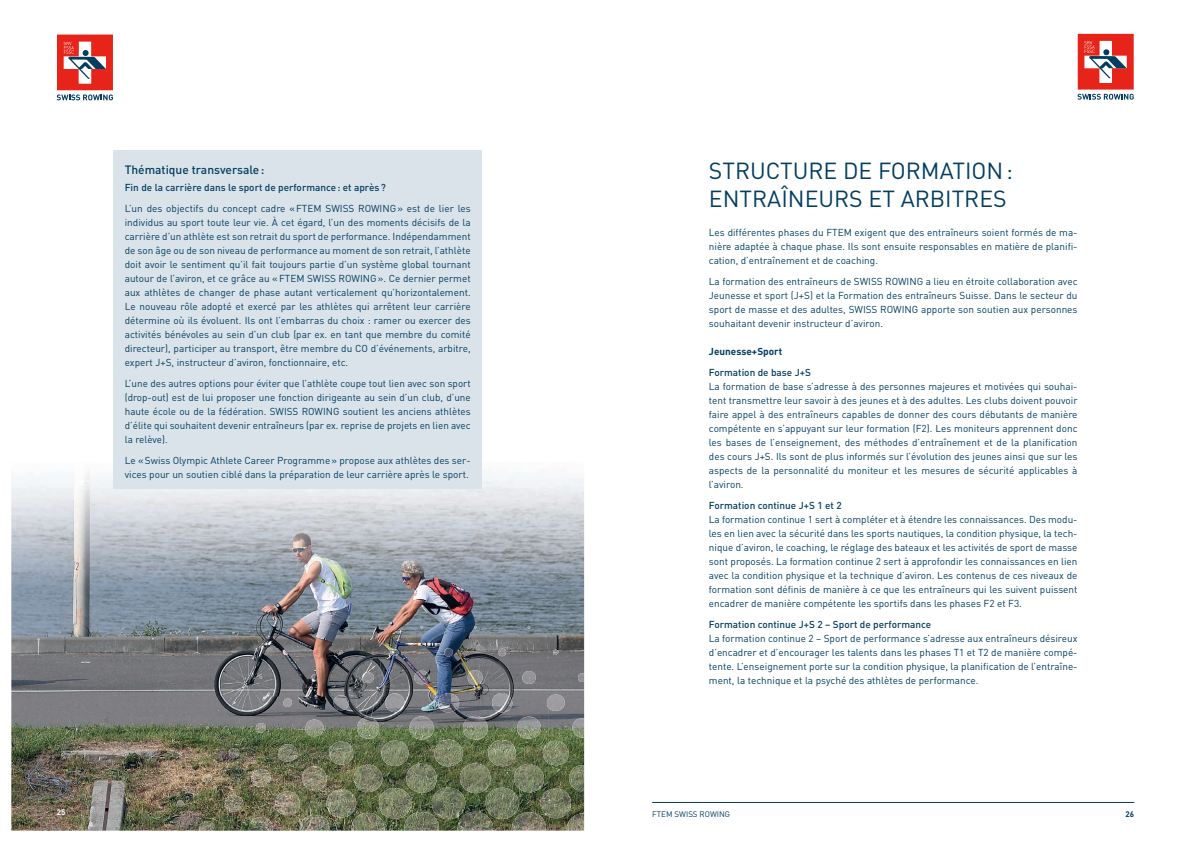
<style>
.page{position:relative;width:1191px;height:842px;background:#fff}
.page>*{position:absolute;margin:0;border:0;box-sizing:border-box;transform-origin:0 0}
.t1{font:23px/28px "DIN";color:#033d60}
.t2{font:500 12px "DIN";color:#033d60}
.t3{font:10px/14px "DIN";color:#033d60;text-align:justify}
.t4{font:500 10px "DIN";color:#033d60}
.t5{font:700 10px "DIN";color:#033d60}
.t6{font:8px "DIN";color:#033d60}
.t7{font:700 8px "DIN";color:#033d60}
.t8{font:700 8px "DIN";color:#fff}
</style>
<div class="page">
<img style="left:11px;top:472px;width:573px;height:359px">
<div style="left:113px;top:150px;width:369px;height:339px;background:#dae3e9"></div>
<svg style="left:177px;top:800px;width:8px;height:6px"></svg>
<img style="left:199px;top:821px;width:16px;height:10px">
<svg style="left:202px;top:774px;width:10px;height:8px"></svg>
<svg style="left:205px;top:726px;width:4px;height:3px"></svg>
<img style="left:224px;top:795px;width:20px;height:17px">
<svg style="left:228px;top:748px;width:13px;height:10px"></svg>
<img style="left:249px;top:817px;width:24px;height:14px">
<img style="left:250px;top:769px;width:20px;height:18px">
<svg style="left:255px;top:723px;width:11px;height:10px"></svg>
<img style="left:274px;top:791px;width:6px;height:24px">
<img style="left:277px;top:744px;width:3px;height:18px">
<svg style="left:283px;top:698px;width:9px;height:9px"></svg>
<img style="left:304px;top:719px;width:20px;height:17px">
<svg style="left:311px;top:674px;width:8px;height:7px"></svg>
<img style="left:328px;top:741px;width:28px;height:3px">
<img style="left:333px;top:695px;width:19px;height:15px">
<svg style="left:339px;top:650px;width:4px;height:4px"></svg>
<img style="left:356px;top:717px;width:23px;height:22px">
<svg style="left:361px;top:672px;width:13px;height:11px"></svg>
<img style="left:380px;top:740px;width:28px;height:4px">
<img style="left:384px;top:693px;width:23px;height:19px">
<svg style="left:391px;top:649px;width:8px;height:7px"></svg>
<img style="left:408px;top:716px;width:30px;height:23px">
<img style="left:414px;top:671px;width:15px;height:13px">
<img style="left:433px;top:740px;width:32px;height:4px">
<img style="left:437px;top:693px;width:24px;height:19px">
<svg style="left:443px;top:648px;width:10px;height:9px"></svg>
<img style="left:462px;top:716px;width:28px;height:24px">
<img style="left:467px;top:670px;width:18px;height:15px">
<img style="left:487px;top:740px;width:34px;height:4px">
<img style="left:491px;top:693px;width:25px;height:19px">
<svg style="left:497px;top:649px;width:11px;height:7px"></svg>
<img style="left:515px;top:716px;width:28px;height:23px">
<img style="left:521px;top:671px;width:17px;height:13px">
<img style="left:542px;top:741px;width:31px;height:3px">
<img style="left:546px;top:694px;width:19px;height:17px">
<svg style="left:553px;top:650px;width:8px;height:5px"></svg>
<svg style="left:584px;top:718px;width:1px;height:19px"></svg>
<img style="left:572px;top:718px;width:12px;height:20px">
<svg style="left:577px;top:673px;width:8px;height:9px"></svg>
<svg style="left:280px;top:744px;width:305px;height:87px;background:#6c7356"></svg>
<svg style="left:57px;top:35px;width:56px;height:65px"></svg>
<svg style="left:1077px;top:34px;width:56px;height:66px"></svg>
<hr style="left:652px;top:802px;width:482px;height:1px;background:#033d60">
<p class="t2" style="left:125px;top:162px;width:141px">Thématique transversale :</p>
<p class="t4" style="left:125px;top:181px;width:262px">Fin de la carrière dans le sport de performance : et après ?</p>
<p class="t3" style="left:125px;top:201px;width:347px">L’un des objectifs du concept cadre « FTEM SWISS ROWING » est de lier les individus au sport toute leur vie. À cet égard, l’un des moments décisifs de la carrière d’un athlète est son retrait du sport de performance. Indépendamment de son âge ou de son niveau de performance au moment de son retrait, l’athlète doit avoir le sentiment qu’il fait toujours partie d’un système global tournant autour de l’aviron, et ce grâce au « FTEM SWISS ROWING ». Ce dernier permet aux athlètes de changer de phase autant verticalement qu’horizontalement.<br>Le nouveau rôle adopté et exercé par les athlètes qui arrêtent leur carrière détermine où ils évoluent. Ils ont l’embarras du choix : ramer ou exercer des activités bénévoles au sein d’un club (par ex. en tant que membre du comité directeur), participer au transport, être membre du CO d’événements, arbitre, expert J+S, instructeur d’aviron, fonctionnaire, etc.</p>
<p class="t3" style="left:125px;top:376px;width:347px">L’une des autres options pour éviter que l’athlète coupe tout lien avec son sport (drop-out) est de lui proposer une fonction dirigeante au sein d’un club, d’une haute école ou de la fédération. SWISS ROWING soutient les anciens athlètes d’élite qui souhaitent devenir entraîneurs (par ex. reprise de projets en lien avec la relève).</p>
<p class="t3" style="left:125px;top:453px;width:347px">Le « Swiss Olympic Athlete Career Programme » propose aux athlètes des ser&shy;vices pour un soutien ciblé dans la préparation de leur carrière après le sport.</p>
<p class="t8" style="left:57px;top:807px;width:10px">25</p>
<h1 class="t1" style="left:709px;top:156px;width:305px">STRUCTURE DE FORMATION :<br>ENTRAÎNEURS ET ARBITRES</h1>
<p class="t3" style="left:709px;top:225px;width:370px">Les différentes phases du FTEM exigent que des entraîneurs soient formés de ma&shy;nière adaptée à chaque phase. Ils sont ensuite responsables en matière de planifi&shy;cation, d’entraînement et de coaching.</p>
<p class="t3" style="left:709px;top:274px;width:370px">La formation des entraîneurs de SWISS ROWING a lieu en étroite collaboration avec Jeunesse et sport (J+S) et la Formation des entraîneurs Suisse. Dans le secteur du sport de masse et des adultes, SWISS ROWING apporte son soutien aux personnes souhaitant devenir instructeur d’aviron.</p>
<p class="t5" style="left:709px;top:344px;width:75px">Jeunesse+Sport</p>
<p class="t4" style="left:709px;top:366px;width:104px">Formation de base J+S</p>
<p class="t3" style="left:709px;top:379px;width:370px">La formation de base s’adresse à des personnes majeures et motivées qui souhai&shy;tent transmettre leur savoir à des jeunes et à des adultes. Les clubs doivent pouvoir faire appel à des entraîneurs capables de donner des cours débutants de manière compétente en s’appuyant sur leur formation (F2). Les moniteurs apprennent donc les bases de l’enseignement, des méthodes d’entraînement et de la planification des cours J+S. Ils sont de plus informés sur l’évolution des jeunes ainsi que sur les aspects de la personnalité du moniteur et les mesures de sécurité applicables à l’aviron.</p>
<p class="t4" style="left:709px;top:499px;width:134px">Formation continue J+S 1 et 2</p>
<p class="t3" style="left:709px;top:512px;width:370px">La formation continue 1 sert à compléter et à étendre les connaissances. Des modu&shy;les en lien avec la sécurité dans les sports nautiques, la condition physique, la tech&shy;nique d’aviron, le coaching, le réglage des bateaux et les activités de sport de masse sont proposés. La formation continue 2 sert à approfondir les connaissances en lien avec la condition physique et la technique d’aviron. Les contenus de ces niveaux de formation sont définis de manière à ce que les entraîneurs qui les suivent puissent encadrer de manière compétente les sportifs dans les phases F2 et F3.</p>
<p class="t4" style="left:709px;top:618px;width:224px">Formation continue J+S 2 – Sport de performance</p>
<p class="t3" style="left:709px;top:631px;width:370px">La formation continue 2 – Sport de performance s’adresse aux entraîneurs désireux d’encadrer et d’encourager les talents dans les phases T1 et T2 de manière compé&shy;tente. L’enseignement porte sur la condition physique, la planification de l’entraîne&shy;ment, la technique et la psyché des athlètes de performance.</p>
<p class="t6" style="left:652px;top:809px;width:79px">FTEM SWISS ROWING</p>
<p class="t7" style="left:1125px;top:809px;width:10px">26</p>
</div>
